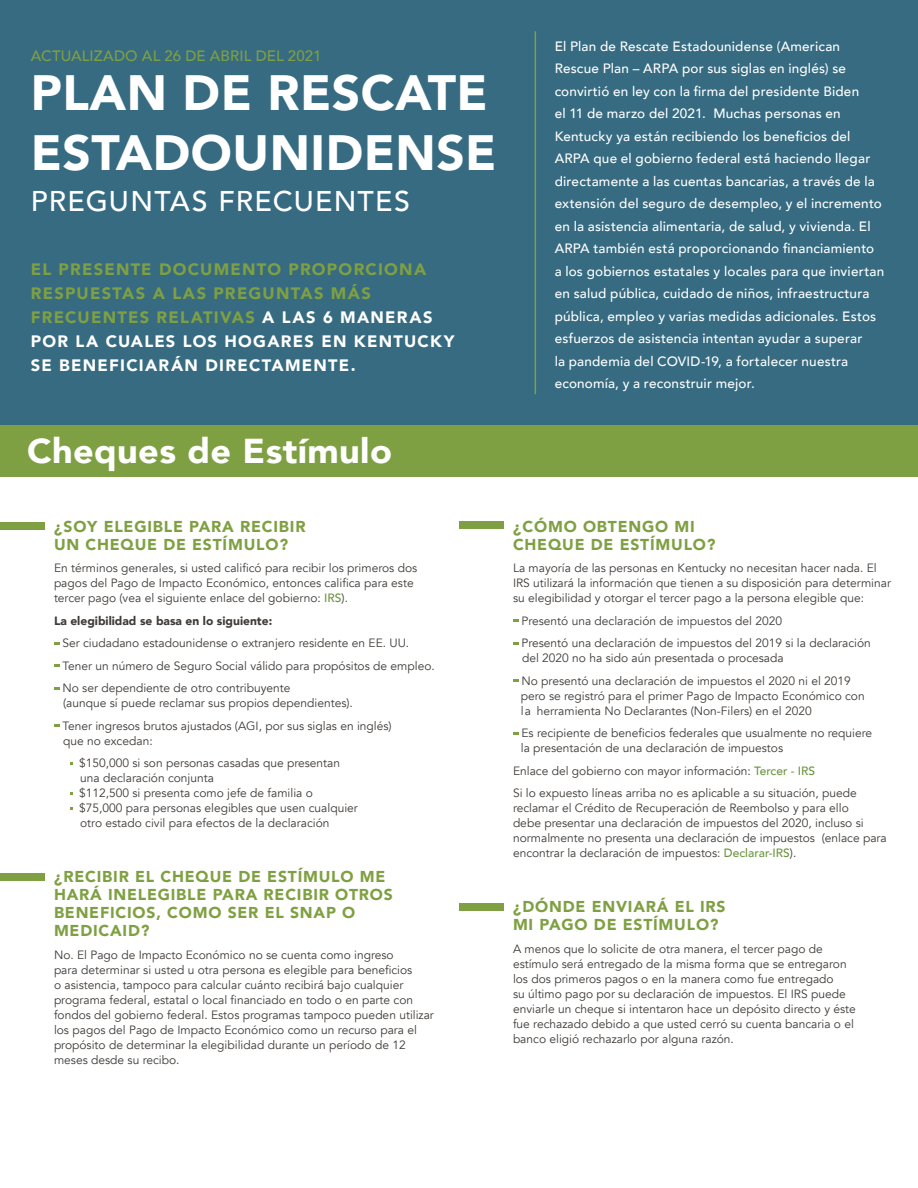
<style>
.page{position:relative;width:918px;height:1188px;background:#fff}
.page>*{position:absolute;margin:0;border:0;box-sizing:border-box;transform-origin:0 0}
.t1{font:900 49.5px/60px "Avenir";letter-spacing:.01em;color:#fff}
.t2{font:900 34.5px "Avenir";letter-spacing:.01em;color:#fff;scale:1.04 1}
.t3{font:500 28.5px "Avenir";letter-spacing:.045em;color:#fff}
.t4{font:900 16.5px/24px "Avenir";letter-spacing:.075em;color:#7fa042}
.t5{font:900 15.75px/18px "Avenir";letter-spacing:.05em;color:#7fa042}
.t6{font:500 15px "Avenir";letter-spacing:.005em;color:#7fa042}
.t7{font:500 13.5px/22.5px "Avenir";letter-spacing:.015em;color:#fff}
.t8{font:12px/15px "Avenir";color:#3e3a37}
.t9{font:900 12px "Avenir";color:#3e3a37}
.s1{color:#fff}
.s2{font-weight:500;color:#6c953f}
</style>
<div class="page">
<div style="left:0;top:0;width:918px;height:426px;background:#366b81"></div>
<hr style="left:535px;top:31px;width:1px;height:363px;background:#7fa042">
<div style="left:0;top:426px;width:918px;height:51px;background:#7fa042"></div>
<div style="left:0;top:522px;width:44px;height:8px;background:#7fa042"></div>
<div style="left:459px;top:521px;width:44px;height:7px;background:#7fa042"></div>
<svg style="left:54px;top:664px;width:5px;height:3px"></svg>
<svg style="left:54px;top:724px;width:5px;height:3px"></svg>
<div style="left:459px;top:903px;width:44px;height:8px;background:#7fa042"></div>
<div style="left:0;top:873px;width:44px;height:8px;background:#7fa042"></div>
<p class="t6" style="left:31px;top:42px;width:292px">ACTUALIZADO AL 26 DE ABRIL DEL 2021</p>
<h1 class="t1" style="left:31px;top:62px;width:467px">PLAN DE RESCATE<br>ESTADOUNIDENSE</h1>
<h3 class="t3" style="left:31px;top:176px;width:381px">PREGUNTAS FRECUENTES</h3>
<h3 class="t4" style="left:31px;top:257px;width:425px">EL PRESENTE DOCUMENTO PROPORCIONA RESPUESTAS A LAS PREGUNTAS MÁS FRECUENTES RELATIVAS <span class="s1">A LAS 6 MANERAS POR LA CUALES LOS HOGARES EN KENTUCKY SE BENEFICIARÁN DIRECTAMENTE.</span></h3>
<h2 class="t2" style="left:27px;top:421px;width:352px">Cheques de Estímulo</h2>
<h3 class="t5" style="left:54px;top:517px;width:253px">¿SOY ELEGIBLE PARA RECIBIR<br>UN CHEQUE DE ESTÍMULO?</h3>
<p class="t8" style="left:54px;top:561px;width:365px">En términos generales, si usted calificó para recibir los primeros dos pagos del Pago de Impacto Económico, entonces califica para este tercer pago (vea el siguiente enlace del gobierno: <span class="s2">IRS</span>).</p>
<p class="t9" style="left:54px;top:610px;width:220px">La elegibilidad se basa en lo siguiente:</p>
<p class="t8" style="left:63px;top:632px;width:374px;line-height:22.5px">Ser ciudadano estadounidense o extranjero residente en EE. UU.<br>Tener un número de Seguro Social válido para propósitos de empleo.<br>No ser dependiente de otro contribuyente</p>
<p class="t8" style="left:63px;top:692px;width:331px;line-height:22.5px">(aunque sí puede reclamar sus propios dependientes).<br>Tener ingresos brutos ajustados (AGI, por sus siglas en inglés)</p>
<p class="t8" style="left:79px;top:730px;width:262px;line-height:22.5px;text-indent:-16px">que no excedan:<br>$150,000 si son personas casadas que presentan</p>
<p class="t8" style="left:79px;top:771px;width:280px">una declaración conjunta<br>$112,500 si presenta como jefe de familia o $75,000 para personas elegibles que usen cualquier otro estado civil para efectos de la declaración</p>
<h3 class="t5" style="left:54px;top:867px;width:340px">¿RECIBIR EL CHEQUE DE ESTÍMULO ME<br>HARÁ INELEGIBLE PARA RECIBIR OTROS<br>BENEFICIOS, COMO SER EL SNAP O<br>MEDICAID?</h3>
<p class="t8" style="left:54px;top:947px;width:381px">No. El Pago de Impacto Económico no se cuenta como ingreso<br>para determinar si usted u otra persona es elegible para beneficios<br>o asistencia, tampoco para calcular cuánto recibirá bajo cualquier programa federal, estatal o local financiado en todo o en parte con fondos del gobierno federal. Estos programas tampoco pueden utilizar los pagos del Pago de Impacto Económico como un recurso para el propósito de determinar la elegibilidad durante un período de 12 meses desde su recibo.</p>
<p class="t7" style="left:555px;top:34px;width:331px">El Plan de Rescate Estadounidense (American Rescue Plan – ARPA por sus siglas en inglés) se convirtió en ley con la firma del presidente Biden<br>el 11 de marzo del 2021. Muchas personas en Kentucky ya están recibiendo los beneficios del ARPA que el gobierno federal está haciendo llegar directamente a las cuentas bancarias, a través de la extensión del seguro de desempleo, y el incremento en la asistencia alimentaria, de salud, y vivienda. El ARPA también está proporcionando financiamiento a los gobiernos estatales y locales para que inviertan en salud pública, cuidado de niños, infraestructura pública, empleo y varias medidas adicionales. Estos esfuerzos de asistencia intentan ayudar a superar<br>la pandemia del COVID-19, a fortalecer nuestra economía, y a reconstruir mejor.</p>
<h3 class="t5" style="left:513px;top:517px;width:204px">¿CÓMO OBTENGO MI<br>CHEQUE DE ESTÍMULO?</h3>
<p class="t8" style="left:513px;top:561px;width:379px">La mayoría de las personas en Kentucky no necesitan hacer nada. El<br>IRS utilizará la información que tienen a su disposición para determinar su elegibilidad y otorgar el tercer pago a la persona elegible que:</p>
<p class="t8" style="left:522px;top:610px;width:351px;line-height:22.5px">Presentó una declaración de impuestos del 2020<br>Presentó una declaración de impuestos del 2019 si la declaración</p>
<p class="t8" style="left:522px;top:647px;width:331px;line-height:22.5px">del 2020 no ha sido aún presentada o procesada<br>No presentó una declaración de impuestos el 2020 ni el 2019</p>
<p class="t8" style="left:521px;top:688px;width:345px">pero se registró para el primer Pago de Impacto Económico con la herramienta No Declarantes (Non-Filers) en el 2020</p>
<p class="t8" style="left:521px;top:726px;width:353px">Es recipiente de beneficios federales que usualmente no requiere la presentación de una declaración de impuestos</p>
<p class="t8" style="left:513px;top:760px;width:345px;line-height:22.5px">Enlace del gobierno con mayor información: <span class="s2">Tercer - IRS<br></span>Si lo expuesto líneas arriba no es aplicable a su situación, puede</p>
<p class="t8" style="left:513px;top:801px;width:375px">reclamar el Crédito de Recuperación de Reembolso y para ello<br>debe presentar una declaración de impuestos del 2020, incluso si normalmente no presenta una declaración de impuestos (enlace para encontrar la declaración de impuestos: <span class="s2">Declarar-IRS</span>).</p>
<h3 class="t5" style="left:513px;top:897px;width:214px">¿DÓNDE ENVIARÁ EL IRS<br>MI PAGO DE ESTÍMULO?</h3>
<p class="t8" style="left:513px;top:941px;width:344px">A menos que lo solicite de otra manera, el tercer pago de estímulo será entregado de la misma forma que se entregaron los dos primeros pagos o en la manera como fue entregado<br>su último pago por su declaración de impuestos. El IRS puede enviarle un cheque si intentaron hace un depósito directo y éste fue rechazado debido a que usted cerró su cuenta bancaria o el banco eligió rechazarlo por alguna razón.</p>
</div>
